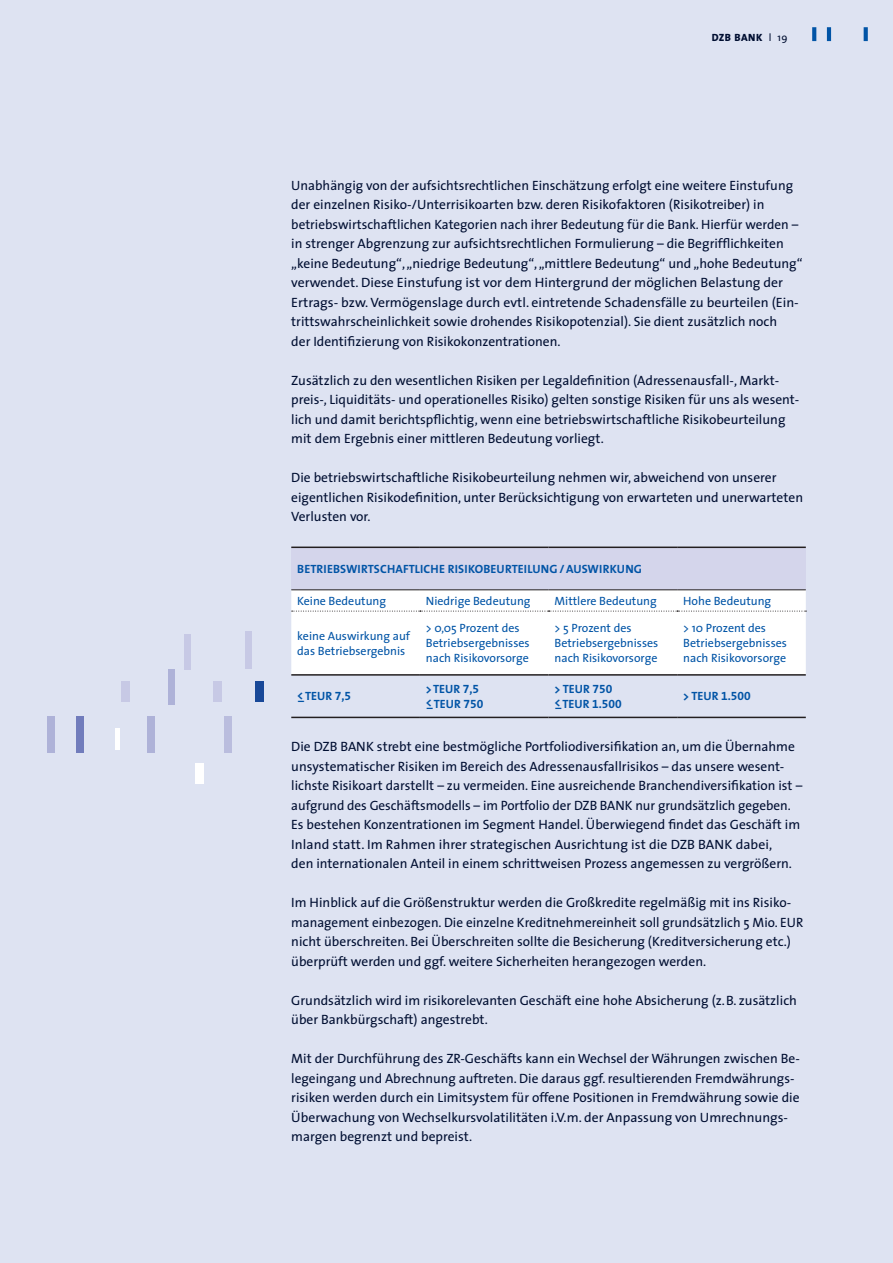
<style>
.page{position:relative;width:893px;height:1263px;background:#dee3f2}
.page>*{position:absolute;margin:0;border:0;box-sizing:border-box;transform-origin:0 0}
.t1{font:13.5px/19.5px "The Sans";color:#000e31}
.t2{font:12px/15px "The Sans";color:#0154a6}
.t3{font:700 12px/15px "The Sans";letter-spacing:.01em;color:#0154a6}
.t4{font:800 10.5px "The Sans";letter-spacing:.05em;color:#000e31}
.s1{font-weight:400}
.s2{font-family:"The Sans Bold Expert";font-weight:400}
</style>
<div class="page">
<svg style="left:812px;top:27px;width:4px;height:14px"></svg>
<hr style="left:827px;top:27px;width:4px;height:14px;background:#0154a6">
<svg style="left:864px;top:27px;width:4px;height:14px"></svg>
<div style="left:291px;top:547px;width:515px;height:43px;background:#d4d5eb"></div>
<hr style="left:291px;top:546px;width:129px;height:2px;background:#231f20">
<hr style="left:420px;top:546px;width:129px;height:2px;background:#231f20">
<hr style="left:549px;top:546px;width:128px;height:2px;background:#231f20">
<hr style="left:677px;top:546px;width:129px;height:2px;background:#231f20">
<hr style="left:291px;top:674px;width:129px;height:2px;background:#231f20">
<hr style="left:420px;top:674px;width:129px;height:2px;background:#231f20">
<hr style="left:549px;top:674px;width:128px;height:2px;background:#231f20">
<hr style="left:677px;top:674px;width:129px;height:2px;background:#231f20">
<hr style="left:291px;top:717px;width:129px;height:1px;background:#231f20">
<hr style="left:420px;top:717px;width:129px;height:1px;background:#231f20">
<hr style="left:549px;top:717px;width:128px;height:1px;background:#231f20">
<hr style="left:677px;top:717px;width:129px;height:1px;background:#231f20">
<hr style="left:291px;top:589px;width:129px;height:1px;background:#231f20">
<hr style="left:420px;top:589px;width:129px;height:1px;background:#231f20">
<hr style="left:549px;top:589px;width:128px;height:1px;background:#231f20">
<hr style="left:677px;top:589px;width:129px;height:1px;background:#231f20">
<div style="left:291px;top:590px;width:515px;height:85px;background:#fff"></div>
<div style="left:213px;top:681px;width:8px;height:21px;background:#c7c9e5"></div>
<div style="left:246px;top:631px;width:6px;height:36px;background:#c7c9e5"></div>
<div style="left:168px;top:669px;width:6px;height:35px;background:#aeb2d8"></div>
<div style="left:121px;top:681px;width:9px;height:21px;background:#c7c9e5"></div>
<div style="left:255px;top:681px;width:8px;height:21px;background:#184898"></div>
<div style="left:224px;top:716px;width:8px;height:37px;background:#babdde"></div>
<div style="left:147px;top:716px;width:8px;height:37px;background:#aeb2d8"></div>
<div style="left:47px;top:716px;width:7px;height:37px;background:#aeb2d8"></div>
<div style="left:76px;top:716px;width:8px;height:37px;background:#717cbc"></div>
<div style="left:246px;top:634px;width:6px;height:35px;background:#c7c9e5"></div>
<div style="left:185px;top:634px;width:6px;height:35px;background:#c7c9e5"></div>
<hr style="left:116px;top:729px;width:4px;height:21px;background:#fff">
<div style="left:196px;top:763px;width:8px;height:20px;background:#fff"></div>
<p class="t4" style="left:712px;top:29px;width:78px">DZB BANK <span class="s1">l 19</span></p>
<p class="t1" style="left:291px;top:175px;width:513px">Unabhängig von der aufsichtsrechtlichen Einschätzung erfolgt eine weitere Einstufung der einzelnen Risiko-/Unterrisikoarten bzw. deren Risikofaktoren (Risikotreiber) in betriebswirtschaftlichen Kategorien nach ihrer Bedeutung für die Bank. Hierfür werden – in strenger Abgrenzung zur aufsichtsrechtlichen Formulierung – die Begrifflichkeiten „keine Bedeutung“, „niedrige Bedeutung“, „mittlere Bedeutung“ und „hohe Bedeutung“ verwendet. Diese Einstufung ist vor dem Hintergrund der möglichen Belastung der Ertrags- bzw. Vermögenslage durch evtl. eintretende Schadensfälle zu beurteilen (Ein&shy;trittswahrscheinlichkeit sowie drohendes Risikopotenzial). Sie dient zusätzlich noch<br>der Identifizierung von Risikokonzentrationen.</p>
<p class="t1" style="left:291px;top:370px;width:509px">Zusätzlich zu den wesentlichen Risiken per Legaldefinition (Adressenausfall-, Markt&shy;preis-, Liquiditäts- und operationelles Risiko) gelten sonstige Risiken für uns als wesent&shy;lich und damit berichtspflichtig, wenn eine betriebswirtschaftliche Risikobeurteilung mit dem Ergebnis einer mittleren Bedeutung vorliegt.</p>
<p class="t1" style="left:291px;top:467px;width:513px">Die betriebswirtschaftliche Risikobeurteilung nehmen wir, abweichend von unserer eigentlichen Risikodefinition, unter Berücksichtigung von erwarteten und unerwarteten<br>Verlusten vor.</p>
<p class="t3" style="left:297px;top:561px;width:346px">BETRIEBSWIRTSCHAFTLICHE RISIKOBEURTEILUNG/AUSWIRKUNG</p>
<p class="t2" style="left:297px;top:593px;width:90px">Keine Bedeutung</p>
<p class="t2" style="left:426px;top:593px;width:106px">Niedrige Bedeutung</p>
<p class="t2" style="left:555px;top:593px;width:104px">Mittlere Bedeutung</p>
<p class="t2" style="left:683px;top:593px;width:90px">Hohe Bedeutung</p>
<p class="t2" style="left:297px;top:628px;width:114px">keine Auswirkung auf das Betriebsergebnis</p>
<p class="t2" style="left:426px;top:620px;width:105px">&gt; 0,05 Prozent des<br>Betriebsergebnisses nach Risikovorsorge</p>
<p class="t2" style="left:555px;top:620px;width:105px">&gt; 5 Prozent des<br>Betriebsergebnisses nach Risikovorsorge</p>
<p class="t2" style="left:683px;top:620px;width:105px">&gt; 10 Prozent des<br>Betriebsergebnisses nach Risikovorsorge</p>
<p class="t3" style="left:297px;top:689px;width:55px">&lt;_TEUR <span class="s2">7,5</span></p>
<p class="t3" style="left:426px;top:681px;width:59px">&gt;TEUR <span class="s2">7,5 </span>&lt;_TEUR <span class="s2">750</span></p>
<p class="t3" style="left:555px;top:681px;width:69px">&gt; TEUR <span class="s2">750 </span>&lt;_TEUR <span class="s2">1.500</span></p>
<p class="t3" style="left:683px;top:689px;width:69px">&gt; TEUR <span class="s2">1.500</span></p>
<p class="t1" style="left:291px;top:736px;width:513px">Die DZB BANK strebt eine bestmögliche Portfoliodiversifikation an, um die Übernahme unsystematischer Risiken im Bereich des Adressenausfallrisikos – das unsere wesent&shy;lichste Risikoart darstellt – zu vermeiden. Eine ausreichende Branchendiversifikation ist – aufgrund des Geschäftsmodells – im Portfolio der DZB BANK nur grundsätzlich gegeben.<br>Es bestehen Konzentrationen im Segment Handel. Überwiegend findet das Geschäft im Inland statt. Im Rahmen ihrer strategischen Ausrichtung ist die DZB BANK dabei,<br>den internationalen Anteil in einem schrittweisen Prozess angemessen zu vergrößern.</p>
<p class="t1" style="left:291px;top:892px;width:514px">Im Hinblick auf die Größenstruktur werden die Großkredite regelmäßig mit ins Risiko&shy;management einbezogen. Die einzelne Kreditnehmereinheit soll grundsätzlich 5 Mio. EUR nicht überschreiten. Bei Überschreiten sollte die Besicherung (Kreditversicherung etc.) überprüft werden und ggf. weitere Sicherheiten herangezogen werden.</p>
<p class="t1" style="left:291px;top:990px;width:507px">Grundsätzlich wird im risikorelevanten Geschäft eine hohe Absicherung (z.B. zusätzlich über Bankbürgschaft) angestrebt.</p>
<p class="t1" style="left:291px;top:1048px;width:510px">Mit der Durchführung des ZR-Geschäfts kann ein Wechsel der Währungen zwischen Be&shy;legeingang und Abrechnung auftreten. Die daraus ggf. resultierenden Fremdwährungs&shy;risiken werden durch ein Limitsystem für offene Positionen in Fremdwährung sowie die Überwachung von Wechselkursvolatilitäten i.V.m. der Anpassung von Umrechnungs&shy;margen begrenzt und bepreist.</p>
</div>
